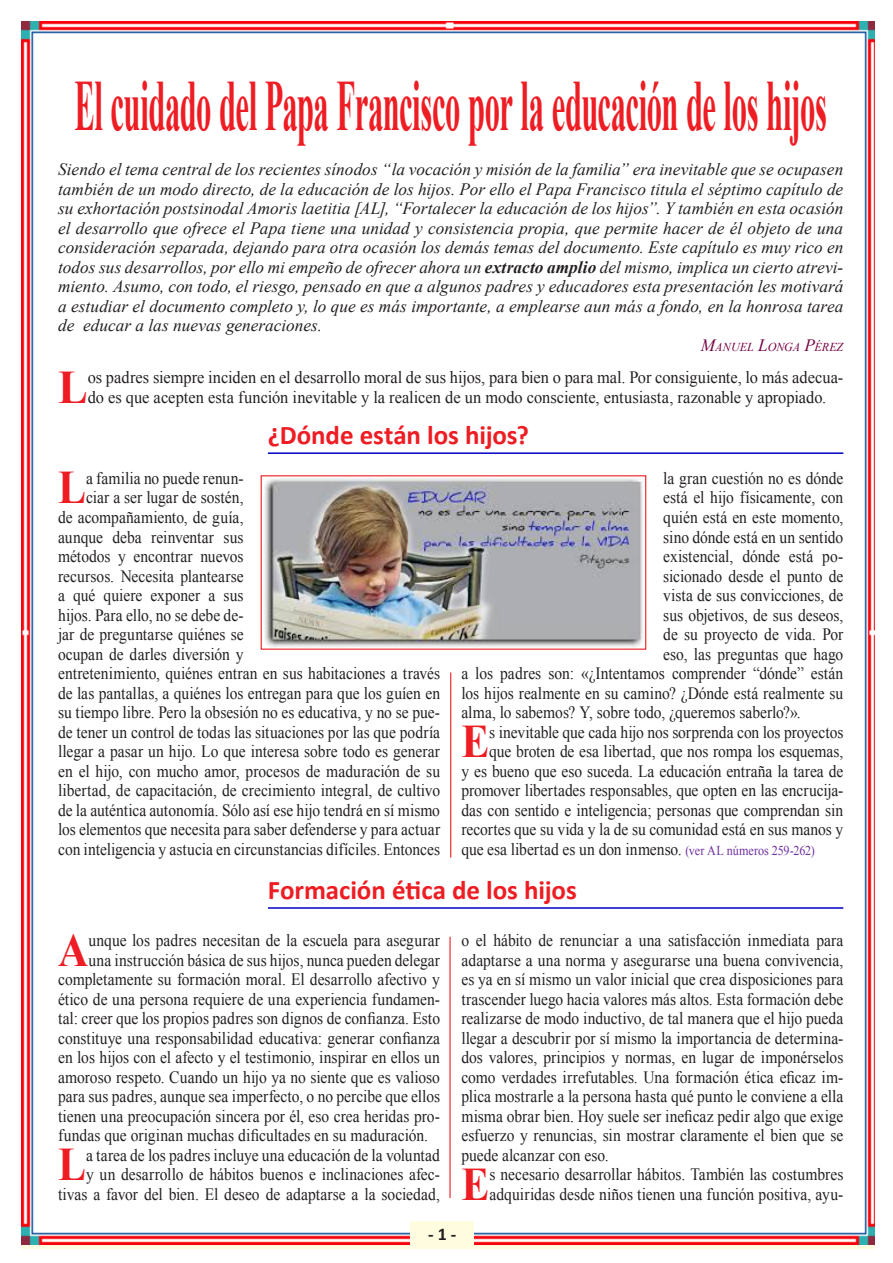
<style>
.page{position:relative;width:893px;height:1263px;background:#fff}
.page>*{position:absolute;margin:0;border:0;box-sizing:border-box;transform-origin:0 0}
.t1{font:700 72px "Times New Roman";letter-spacing:-.015em;color:#ee1d23;scale:.42 1}
.Texto{font:700 46.65px "Times New Roman";color:#ee1d23;scale:.9 1}
.Texto-2{font:700 46.65px "Times New Roman";color:#ee1d23;scale:.95 1}
.Títulos{font:700 27px "Calibri";letter-spacing:-.005em;color:#ee1d23}
.t2{font:700 18px "Calibri";color:#231f20}
.Texto-3{font:17.25px/19.5px "Times New Roman";color:#231f20;text-align:right;scale:.9 1}
.t3{font:italic 17.25px/19.5px "Times New Roman";color:#231f20;text-align:justify}
.Texto-4{font:17.25px/19.5px "Times New Roman";color:#231f20;scale:.95 1}
.t4{font:italic 12.15px "Times New Roman";letter-spacing:-.005em;color:#750042}
.s1{font-weight:700}
.s2{font-size:17.25px}
.s3{font-size:13.5px;color:#7030a0}
</style>
<div class="page">
<img style="left:21px;top:21px;width:853px;height:1224px">
<div style="left:411px;top:1221px;width:63px;height:24px;background:#fffce0"></div>
<hr style="left:268px;top:452px;width:575px;height:2px;background:#0000c3">
<hr style="left:268px;top:907px;width:575px;height:2px;background:#0000c3">
<img style="left:263px;top:477px;width:381px;height:171px">
<div style="left:261px;top:475px;width:385px;height:175px;border:1px solid #ee1d23"></div>
<hr style="left:450px;top:672px;width:1px;height:185px;background:#ee1d23">
<hr style="left:449px;top:937px;width:2px;height:261px;background:#ee1d23">
<p class="t1" style="left:75px;top:56px;width:1793px">El cuidado del Papa Francisco por la educación de los hijos</p>
<p class="t3" style="left:58px;top:159px;width:787px">Siendo el tema central de los recientes sínodos “la vocación y misión de la familia” era inevitable que se ocupasen también de un modo directo, de la educación de los hijos. Por ello el Papa Francisco titula el séptimo capítulo de su exhortación postsinodal Amoris laetitia [AL], “Fortalecer la educación de los hijos”. Y también en esta ocasión el desarrollo que ofrece el Papa tiene una unidad y consistencia propia, que permite hacer de él objeto de una consideración separada, dejando para otra ocasión los demás temas del documento. Este capítulo es muy rico en todos sus desarrollos, por ello mi empeño de ofrecer ahora un <span class="s1">extracto amplio</span> del mismo, implica un cierto atrevi&shy;miento. Asumo, con todo, el riesgo, pensado en que a algunos padres y educadores esta presentación les motivará a estudiar el documento completo y, lo que es más importante, a emplearse aun más a fondo, en la honrosa tarea de educar a las nuevas generaciones.</p>
<p class="t4" style="left:701px;top:338px;width:144px"><span class="s2">M</span>ANUEL <span class="s2">L</span>ONGA <span class="s2">P</span>ÉREZ</p>
<p class="Texto-2" style="left:58px;top:355px;width:33px">L</p>
<p class="Texto-4" style="left:88px;top:368px;width:797px">os padres siempre inciden en el desarrollo moral de sus hijos, para bien o para mal. Por consiguiente, lo más adecua&shy;do es que acepten esta función inevitable y la realicen de un modo consciente, entusiasta, razonable y apropiado.</p>
<p class="Títulos" style="left:268px;top:418px;width:262px">¿Dónde están los hijos?</p>
<p class="Texto" style="left:58px;top:456px;width:33px">L</p>
<p class="Texto-3" style="left:86px;top:468px;width:176px">a familia no puede renun-</p>
<p class="Texto-3" style="left:663px;top:468px;width:202px">la gran cuestión no es dónde</p>
<p class="Texto-3" style="left:663px;top:488px;width:202px">está el hijo físicamente, con</p>
<p class="Texto-3" style="left:663px;top:507px;width:202px">quién está en este momento,</p>
<p class="Texto-3" style="left:663px;top:527px;width:202px">sino dónde está en un sentido</p>
<p class="Texto-3" style="left:663px;top:546px;width:202px">existencial, dónde está po-</p>
<p class="Texto-3" style="left:663px;top:566px;width:201px">sicionado desde el punto de</p>
<p class="Texto-3" style="left:663px;top:585px;width:201px">vista de sus convicciones, de</p>
<p class="Texto-3" style="left:663px;top:605px;width:202px">sus objetivos, de sus deseos,</p>
<p class="Texto-3" style="left:663px;top:624px;width:202px">de su proyecto de vida. Por</p>
<p class="Texto-3" style="left:663px;top:644px;width:201px">eso, las preguntas que hago</p>
<p class="Texto-3" style="left:461px;top:663px;width:426px">a los padres son: «¿Intentamos comprender “dónde” están</p>
<p class="Texto-3" style="left:461px;top:683px;width:426px">los hijos realmente en su camino? ¿Dónde está realmente su</p>
<p class="Texto-3" style="left:461px;top:702px;width:378px">alma, lo sabemos? Y, sobre todo, ¿queremos saberlo?».</p>
<p class="Texto" style="left:461px;top:709px;width:33px">E</p>
<p class="Texto-3" style="left:489px;top:722px;width:395px">s inevitable que cada hijo nos sorprenda con los proyectos</p>
<p class="Texto-3" style="left:86px;top:488px;width:177px">ciar a ser lugar de sostén,</p>
<p class="Texto-3" style="left:58px;top:507px;width:208px">de acompañamiento, de guía,</p>
<p class="Texto-3" style="left:58px;top:527px;width:208px">aunque deba reinventar sus</p>
<p class="Texto-3" style="left:58px;top:546px;width:208px">métodos y encontrar nuevos</p>
<p class="Texto-3" style="left:58px;top:566px;width:208px">recursos. Necesita plantearse</p>
<p class="Texto-3" style="left:58px;top:585px;width:208px">a qué quiere exponer a sus</p>
<p class="Texto-3" style="left:58px;top:605px;width:208px">hijos. Para ello, no se debe de-</p>
<p class="Texto-3" style="left:58px;top:624px;width:208px">jar de preguntarse quiénes se</p>
<p class="Texto-3" style="left:58px;top:644px;width:208px">ocupan de darles diversión y</p>
<p class="Texto-3" style="left:58px;top:663px;width:426px">entretenimiento, quiénes entran en sus habitaciones a través</p>
<p class="Texto-3" style="left:58px;top:683px;width:426px">de las pantallas, a quiénes los entregan para que los guíen en</p>
<p class="Texto-3" style="left:58px;top:702px;width:426px">su tiempo libre. Pero la obsesión no es educativa, y no se pue-</p>
<p class="Texto-3" style="left:58px;top:722px;width:426px">de tener un control de todas las situaciones por las que podría</p>
<p class="Texto-3" style="left:58px;top:741px;width:426px">llegar a pasar un hijo. Lo que interesa sobre todo es generar</p>
<p class="Texto-3" style="left:58px;top:761px;width:426px">en el hijo, con mucho amor, procesos de maduración de su</p>
<p class="Texto-3" style="left:58px;top:780px;width:426px">libertad, de capacitación, de crecimiento integral, de cultivo</p>
<p class="Texto-3" style="left:58px;top:800px;width:426px">de la auténtica autonomía. Sólo así ese hijo tendrá en sí mismo</p>
<p class="Texto-3" style="left:58px;top:819px;width:426px">los elementos que necesita para saber defenderse y para actuar</p>
<p class="Texto-3" style="left:58px;top:839px;width:426px">con inteligencia y astucia en circunstancias difíciles. Entonces</p>
<p class="Texto-3" style="left:489px;top:741px;width:395px">que broten de esa libertad, que nos rompa los esquemas,</p>
<p class="Texto-3" style="left:461px;top:761px;width:426px">y es bueno que eso suceda. La educación entraña la tarea de</p>
<p class="Texto-3" style="left:461px;top:780px;width:426px">promover libertades responsables, que opten en las encrucija-</p>
<p class="Texto-3" style="left:461px;top:800px;width:426px">das con sentido e inteligencia; personas que comprendan sin</p>
<p class="Texto-3" style="left:461px;top:819px;width:426px">recortes que su vida y la de su comunidad está en sus manos y</p>
<p class="Texto-3" style="left:461px;top:839px;width:394px">que esa libertad es un don inmenso. <span class="s3">(ver AL números 259-262)</span></p>
<p class="Títulos" style="left:268px;top:872px;width:310px">Formación ética de los hijos</p>
<p class="Texto" style="left:58px;top:918px;width:35px">A</p>
<p class="Texto-3" style="left:88px;top:930px;width:392px">unque los padres necesitan de la escuela para asegurar</p>
<p class="Texto-3" style="left:88px;top:950px;width:392px">una instrucción básica de sus hijos, nunca pueden delegar</p>
<p class="Texto-3" style="left:58px;top:969px;width:426px">completamente su formación moral. El desarrollo afectivo y</p>
<p class="Texto-3" style="left:58px;top:989px;width:426px">ético de una persona requiere de una experiencia fundamen-</p>
<p class="Texto-3" style="left:58px;top:1008px;width:426px">tal: creer que los propios padres son dignos de confianza. Esto</p>
<p class="Texto-3" style="left:58px;top:1028px;width:426px">constituye una responsabilidad educativa: generar confianza</p>
<p class="Texto-3" style="left:58px;top:1047px;width:426px">en los hijos con el afecto y el testimonio, inspirar en ellos un</p>
<p class="Texto-3" style="left:58px;top:1067px;width:426px">amoroso respeto. Cuando un hijo ya no siente que es valioso</p>
<p class="Texto-3" style="left:58px;top:1086px;width:426px">para sus padres, aunque sea imperfecto, o no percibe que ellos</p>
<p class="Texto-3" style="left:58px;top:1106px;width:426px">tienen una preocupación sincera por él, eso crea heridas pro-</p>
<p class="Texto-3" style="left:58px;top:1125px;width:413px">fundas que originan muchas dificultades en su maduración.</p>
<p class="Texto" style="left:58px;top:1132px;width:33px">L</p>
<p class="Texto-3" style="left:58px;top:1145px;width:426px">a tarea de los padres incluye una educación de la voluntad<br>y un desarrollo de hábitos buenos e inclinaciones afec&shy;tivas a favor del bien. El deseo de adaptarse a la sociedad,</p>
<p class="Texto-3" style="left:461px;top:930px;width:426px;text-align:justify">o el hábito de renunciar a una satisfacción inmediata para adaptarse a una norma y asegurarse una buena convivencia, es ya en sí mismo un valor inicial que crea disposiciones para trascender luego hacia valores más altos. Esta formación debe realizarse de modo inductivo, de tal manera que el hijo pueda llegar a descubrir por sí mismo la importancia de determina&shy;dos valores, principios y normas, en lugar de imponérselos como verdades irrefutables. Una formación ética eficaz im&shy;plica mostrarle a la persona hasta qué punto le conviene a ella misma obrar bien. Hoy suele ser ineficaz pedir algo que exige esfuerzo y renuncias, sin mostrar claramente el bien que se puede alcanzar con eso.</p>
<p class="Texto" style="left:461px;top:1152px;width:33px">E</p>
<p class="Texto-3" style="left:489px;top:1164px;width:395px;text-align:left">s necesario desarrollar hábitos. También las costumbres adquiridas desde niños tienen una función positiva, ayu-</p>
<p class="t2" style="left:428px;top:1222px;width:30px">- 1 -</p>
</div>
